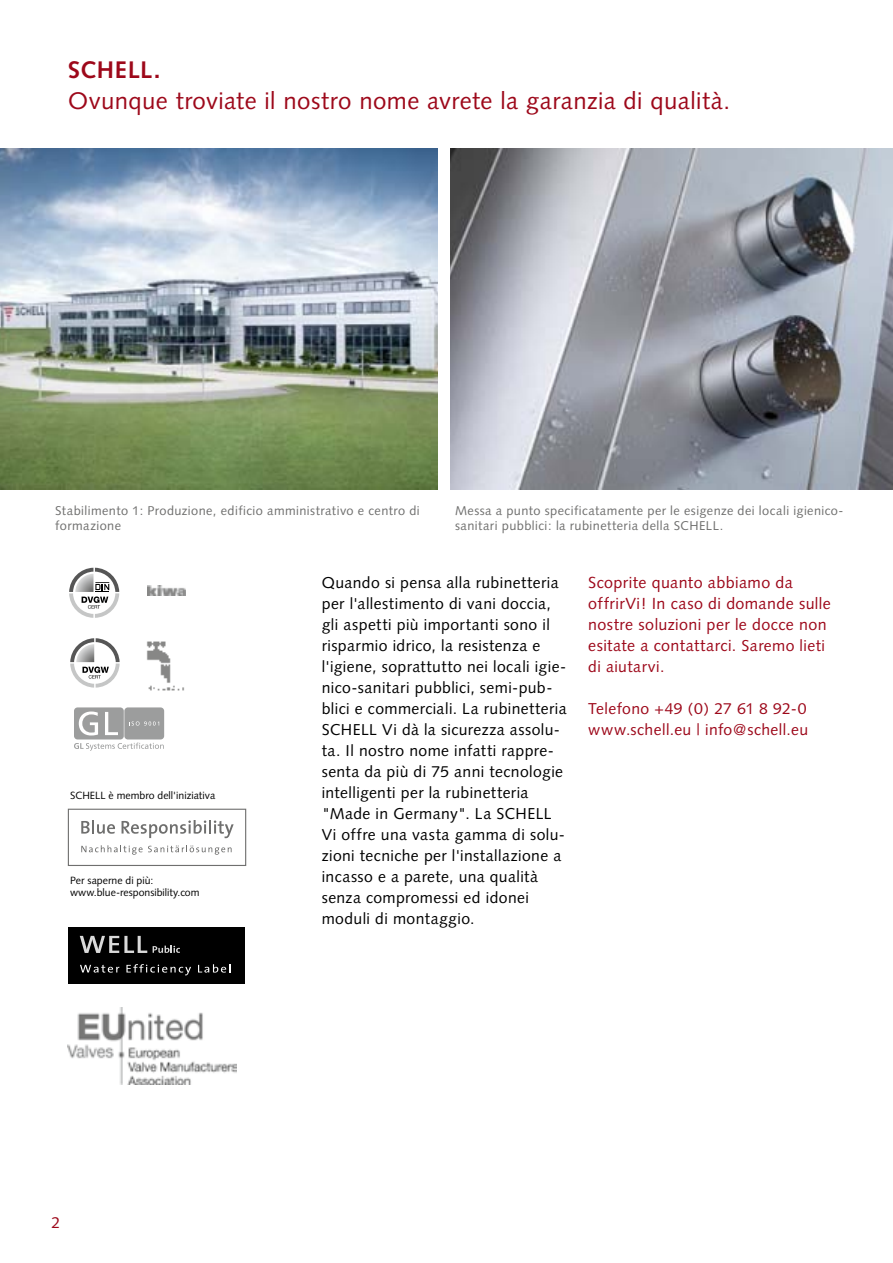
<style>
.page{position:relative;width:893px;height:1263px;background:#fff}
.page>*{position:absolute;margin:0;border:0;box-sizing:border-box;transform-origin:0 0}
.t1{font:24px "Syntax";letter-spacing:.015em;color:#9d081a}
.t2{font:700 24px "Syntax";letter-spacing:.03em;color:#9d081a}
.t3{font:16.05px/21px "Syntax";letter-spacing:.025em;color:#9d081a}
.t4{font:15.75px/21px "Syntax";letter-spacing:.025em;color:#000}
.t5{font:15.75px/21px "Syntax";letter-spacing:.025em;color:#9d081a}
.t6{font:12.75px/15.8px "Syntax";letter-spacing:.035em;color:#6f6f6e}
.t7{font:10.5px/12.6px "Syntax";color:#000}
.s1{font-size:15.75px}
</style>
<div class="page">
<img style="left:146px;top:641px;width:39px;height:50px">
<div style="left:74px;top:707px;width:50px;height:32px;background:#9c9d9d;border-radius:4px"></div>
<svg style="left:79px;top:711px;width:19px;height:24px"></svg>
<svg style="left:105px;top:712px;width:13px;height:23px"></svg>
<div style="left:124px;top:707px;width:40px;height:32px;background:#9c9d9d;border-radius:4px"></div>
<svg style="left:74px;top:743px;width:90px;height:8px"></svg>
<svg style="left:129px;top:721px;width:30px;height:5px"></svg>
<svg style="left:69px;top:568px;width:50px;height:50px"></svg>
<svg style="left:70px;top:638px;width:50px;height:50px"></svg>
<img style="left:148px;top:586px;width:38px;height:9px">
<img style="left:451px;top:149px;width:442px;height:340px">
<img style="left:0;top:149px;width:438px;height:340px">
<svg style="left:68px;top:808px;width:179px;height:58px"></svg>
<img style="left:68px;top:1008px;width:169px;height:77px">
<svg style="left:68px;top:927px;width:177px;height:56px;background:#131313"></svg>
<h1 class="t2" style="left:68px;top:56px;width:94px">SCHELL.</h1>
<h1 class="t1" style="left:68px;top:87px;width:664px">Ovunque troviate il nostro nome avrete la garanzia di qualità.</h1>
<p class="t6" style="left:55px;top:502px;width:366px">Stabilimento 1: Produzione, edificio amministrativo e centro di formazione</p>
<p class="t6" style="left:455px;top:502px;width:390px">Messa a punto specificatamente per le esigenze dei locali igienico&shy;sanitari pubblici: la rubinetteria della SCHELL.</p>
<p class="t7" style="left:70px;top:789px;width:147px">SCHELL è membro dell'iniziativa</p>
<p class="t7" style="left:70px;top:874px;width:131px">Per saperne di più: www.blue-responsibility.com</p>
<p class="t4" style="left:322px;top:572px;width:246px">Quando si pensa alla rubinetteria per l'allestimento di vani doccia, gli aspetti più importanti sono il risparmio idrico, la resistenza e l'igiene, soprattutto nei locali igie&shy;nico-sanitari pubblici, semi-pub&shy;blici e commerciali. La rubinetteria SCHELL Vi dà la sicurezza assolu&shy;ta. Il nostro nome infatti rappre&shy;senta da più di 75 anni tecnologie intelligenti per la rubinetteria "Made in Germany". La SCHELL Vi offre una vasta gamma di solu&shy;zioni tecniche per l'installazione a incasso e a parete, una qualità senza compromessi ed idonei moduli di montaggio.</p>
<p class="t3" style="left:588px;top:572px;width:244px">Scoprite quanto abbiamo da offrirVi! In caso di domande sulle nostre soluzioni per le docce non esitate a contattarci. <span class="s1">Saremo lieti</span></p>
<p class="t5" style="left:588px;top:656px;width:78px">di aiutarvi.</p>
<p class="t5" style="left:588px;top:698px;width:221px">Telefono +49 (0) 27 61 8 92-0 www.schell.eu | info@schell.eu</p>
<p class="t5" style="left:52px;top:1212px;width:10px">2</p>
</div>
